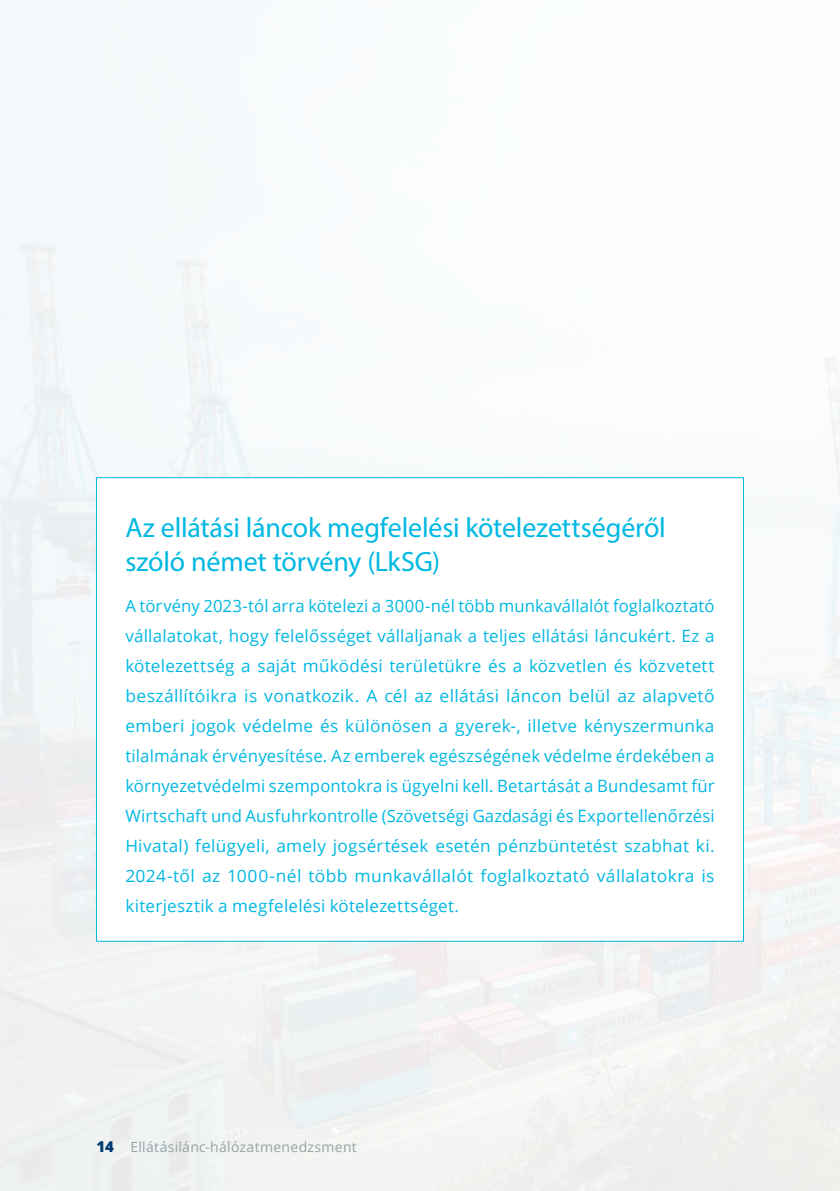
<style>
.page{position:relative;width:840px;height:1191px;background:#fff}
.page>*{position:absolute;margin:0;border:0;box-sizing:border-box;transform-origin:0 0}
.t1{font:28px/33.6px "Myriad Pro";letter-spacing:-.005em;color:#00b8e3}
.t2{font:17px/30px "Open Sans";letter-spacing:.015em;color:#00b8e3;text-align:justify}
.t3{font:14px "Open Sans";letter-spacing:.02em;color:#94a4a3}
.s1{font-weight:800;font-size:15px;color:#003c72}
</style>
<div class="page">
<div style="left:0;top:0;width:839px;height:1191px;background:linear-gradient(to right,#f2f6f7,#f9fafa)"></div>
<div style="left:96px;top:478px;width:647px;height:463px;background:#fff"></div>
<h1 class="t1" style="left:125px;top:512px;width:541px">Az ellátási láncok megfelelési kötelezettségéről szóló német törvény (LkSG)</h1>
<p class="t2" style="left:125px;top:590px;width:590px">A törvény 2023-tól arra kötelezi a 3000-nél több munkavállalót foglalkoztató vállalatokat, hogy felelősséget vállaljanak a teljes ellátási láncukért. Ez a kötelezettség a saját működési területükre és a közvetlen és közvetett beszállítóikra is vonatkozik. A cél az ellátási láncon belül az alapvető emberi jogok védelme és különösen a gyerek-, illetve kényszermunka tilalmának érvényesítése. Az emberek egészségének védelme érdekében a környezetvédelmi szempontokra is ügyelni kell. Betartását a Bundesamt für Wirtschaft und Ausfuhrkontrolle (Szövetségi Gazdasági és Exportellenőrzési Hivatal) felügyeli, amely jogsértések esetén pénzbüntetést szabhat ki.<br>2024-től az 1000-nél több munkavállalót foglalkoztató vállalatokra is kiterjesztik a megfelelési kötelezettséget.</p>
<p class="t3" style="left:96px;top:1141px;width:262px"><span class="s1">14</span> Ellátásilánc-hálózatmenedzsment</p>
</div>
